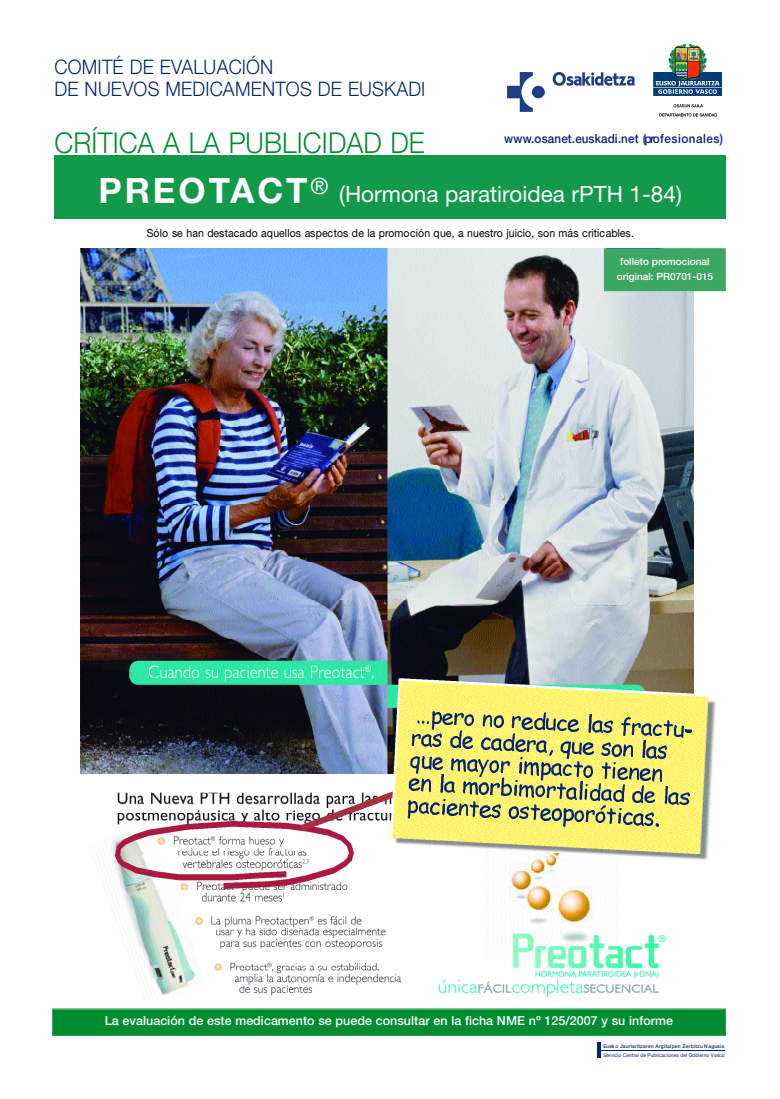
<style>
.page{position:relative;width:780px;height:1099px;background:#fff}
.page>*{position:absolute;margin:0;border:0;box-sizing:border-box;transform-origin:0 0}
.t1{font:300 28.75px "Helvetica Neue";color:#008d30;scale:.93 1}
.t2{font:22.5px "Helvetica Neue";color:#fff}
.t3{font:300 20px/21.6px "Helvetica Neue";color:#012479;scale:.93 1}
.t4{font:500 12.5px "Helvetica Neue";color:#fff}
.t5{font:500 12.5px "Helvetica Neue";color:#012479;scale:.93 1}
.t6{font:11.25px "Helvetica Neue";color:#000;scale:.93 1}
.t7{font:500 10px/15px "Helvetica Neue";color:#fff;text-align:center}
.t8{font:5px "Helvetica Neue";color:#012479}
.t9{font:500 5px "Helvetica Neue";letter-spacing:.035em;color:#012479}
.s1{font-weight:700;font-size:35px}
</style>
<div class="page">
<div style="left:55px;top:155px;width:670px;height:64px;background:#13994a"></div>
<img style="left:80px;top:248px;width:613px;height:750px">
<img style="left:653px;top:45px;width:69px;height:72px">
<div style="left:604px;top:248px;width:121px;height:43px;background:#3ca663"></div>
<svg style="left:52px;top:1008px;width:673px;height:27px;background:#079036"></svg>
<img style="left:114px;top:821px;width:240px;height:68px">
<img style="left:390px;top:678px;width:326px;height:182px">
<img style="left:428px;top:712px;width:13px;height:1px">
<img style="left:530px;top:712px;width:15px;height:1px">
<img style="left:301px;top:713px;width:390px;height:117px">
<img style="left:507px;top:72px;width:127px;height:39px">
<hr style="left:600px;top:1050px;width:124px;height:1px;background:#012479">
<hr style="left:597px;top:1042px;width:4px;height:15px;background:#012479">
<h3 class="t3" style="left:55px;top:58px;width:400px">COMITÉ DE EVALUACIÓN<br>DE NUEVOS MEDICAMENTOS DE EUSKADI</h3>
<h1 class="t1" style="left:55px;top:133px;width:399px">CRÍTICA A LA PUBLICIDAD DE</h1>
<h2 class="t2" style="left:98px;top:186px;width:585px"><span class="s1">P R E O TA C T</span>® (Hormona paratiroidea rPTH 1-84)</h2>
<p class="t5" style="left:504px;top:134px;width:237px">w w w.osanet.euskadi.net (pro fe s io n a le s )</p>
<p class="t6" style="left:147px;top:228px;width:525px">Sólo se han destacado aquellos aspectos de la promoción que, a nuestro juicio, son más criticables.</p>
<p class="t7" style="left:616px;top:255px;width:98px">folleto promocional original: PR0701-015</p>
<p class="t4" style="left:105px;top:1016px;width:569px">La evaluación de este medicamento se puede consultar en la ficha NME nº 125/2007 y su informe</p>
<p class="t9" style="left:603px;top:1044px;width:122px">Eusko Jaurlaritzaren Argitalpen Zerbitzu Nagusia</p>
<p class="t8" style="left:603px;top:1053px;width:123px">Servicio Central de Publicaciones del Gobierno Vasco</p>
</div>
